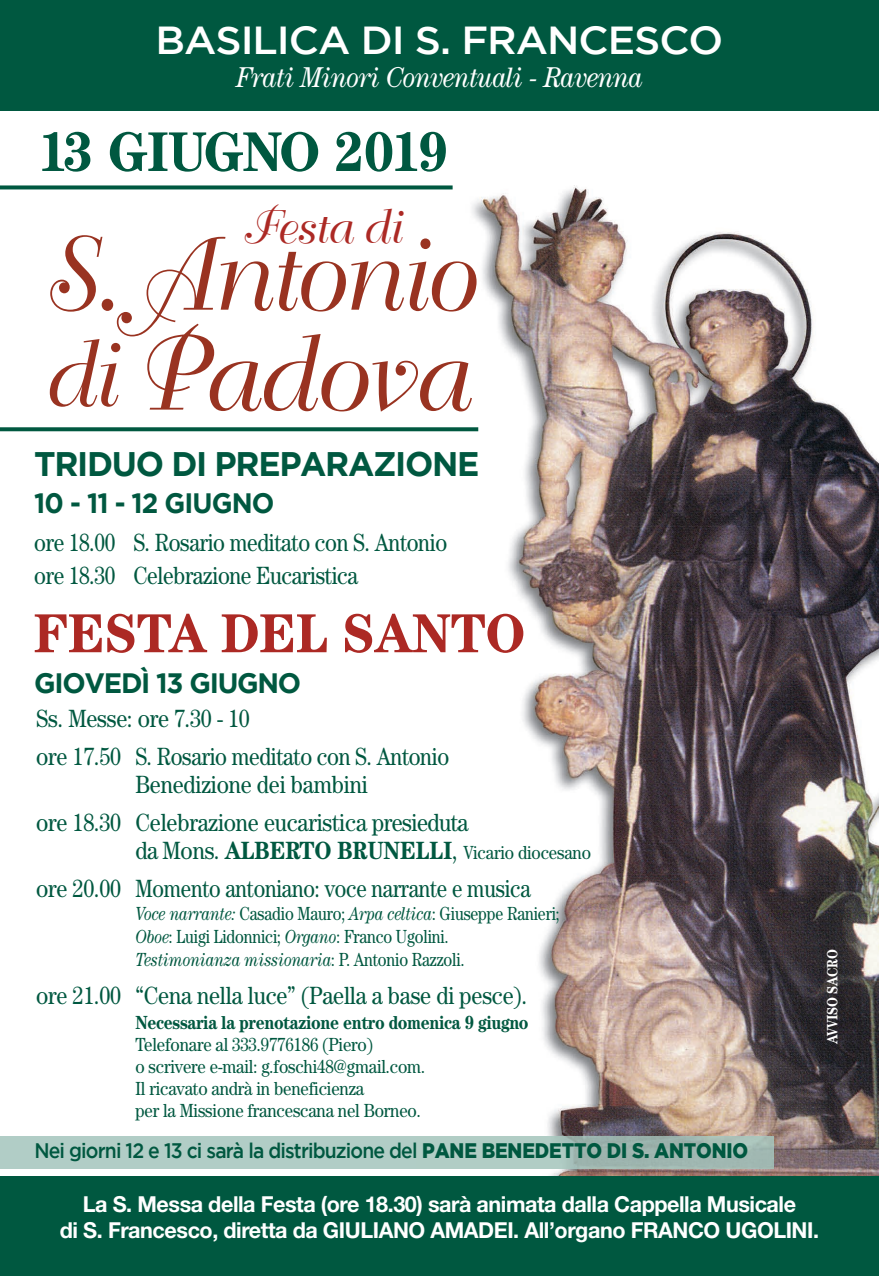
<style>
.page{position:relative;width:879px;height:1276px;background:#fff}
.page>*{position:absolute;margin:0;border:0;box-sizing:border-box;transform-origin:0 0}
.t1{font:102.9px "Bellevue";letter-spacing:-.02em;color:#993321;scale:.95 1}
.t2{font:102.9px "Bellevue";letter-spacing:-.02em;color:#993321}
.t3{font:700 56px "Century Std";letter-spacing:-.06em;color:#005840;scale:.94 1}
.t4{font:700 55px "Century Std";letter-spacing:-.005em;color:#ac2924;scale:.93 1}
.t5{font:46.8px "Bellevue";letter-spacing:-.01em;color:#ac2924}
.t6{font:500 39px "Gotham";letter-spacing:-.025em;color:#fff;scale:1.05 1}
.t7{font:700 34px "Gotham";letter-spacing:-.04em;color:#005840}
.t8{font:italic 28.7px "Century Std";letter-spacing:-.02em;color:#fff;scale:.9 1}
.t9{font:700 28px "Gotham";letter-spacing:-.045em;color:#005840}
.t10{font:700 28px "Gotham";letter-spacing:-.045em;color:#005840;scale:.95 1}
.t11{font:25px/38px "Century Std";letter-spacing:-.01em;color:#005840;scale:.88 1}
.t12{font:25px/33px "Century Std";letter-spacing:-.01em;color:#005840;scale:.85 1}
.t13{font:700 22px/26.5px "Helvetica Neue LT Std";letter-spacing:-.02em;color:#fff;text-align:center}
.t14{font:500 21px "Gotham";letter-spacing:-.045em;color:#005840;scale:.92 1}
.t15{font:19px/22px "Century Std";letter-spacing:-.01em;color:#005840;scale:.88 1}
.t16{font:19px/23px "Century Std";letter-spacing:-.01em;color:#005840;scale:.83 1}
.t17{font:700 19px "Century Std";letter-spacing:-.025em;color:#005840;scale:.86 1}
.t18{font:700 15px "Century Std";letter-spacing:-.015em;color:#fff;scale:.85 1}
.s1{font-size:90.4px}
.s2{font-size:25px}
.s3{font-weight:700;font-size:25px}
.s4{font-style:italic}
.s5{font-weight:900}
</style>
<div class="page">
<img style="left:416px;top:185px;width:463px;height:991px">
<div style="left:0;top:0;width:879px;height:111px;background:#005840"></div>
<div style="left:0;top:1176px;width:879px;height:100px;background:#005840"></div>
<div style="left:0;top:1136px;width:416px;height:32px;background:#b1cdc6"></div>
<img style="left:416px;top:1136px;width:357px;height:32px">
<svg style="left:0;top:185px;width:452px;height:4px;background:#1d6b56"></svg>
<svg style="left:0;top:427px;width:478px;height:4px;background:#12634d"></svg>
<h3 class="t6" style="left:156px;top:26px;width:542px">Basilica di s. Francesco</h3>
<p class="t8" style="left:236px;top:67px;width:453px">Frati Minori Conventuali - Ravenna</p>
<h2 class="t3" style="left:38px;top:132px;width:438px">13 GIUGNO 2019</h2>
<h3 class="t5" style="left:241px;top:209px;width:160px">Festa di</h3>
<h1 class="t1" style="left:38px;top:234px;width:456px">S. Antonio</h1>
<h1 class="t2" style="left:38px;top:334px;width:425px"><span class="s1">di</span> Padova</h1>
<h3 class="t7" style="left:34px;top:451px;width:447px">TRIDUO DI PREPARAZIONE</h3>
<p class="t10" style="left:34px;top:492px;width:254px">10 - 11 - 12 GIUGNO</p>
<p class="t12" style="left:34px;top:528px;width:487px">ore 18.00 S. Rosario meditato con S. Antonio ore 18.30 Celebrazione Eucaristica</p>
<h3 class="t4" style="left:34px;top:614px;width:529px">FESTA DEL SANTO</h3>
<p class="t9" style="left:34px;top:673px;width:269px">GIOVEDÌ 13 GIUGNO</p>
<p class="t11" style="left:36px;top:701px;width:471px">Ss. Messe: ore 7.30 - 10<br>ore 17.50 S. Rosario meditato con S. Antonio</p>
<p class="t11" style="left:36px;top:767px;width:493px;text-align:center">Benedizione dei bambini<br>ore 18.30 Celebrazione eucaristica presieduta</p>
<p class="t15" style="left:135px;top:843px;width:519px"><span class="s2">da Mons.</span> <span class="s3">ALBERTO BRUNELLI</span><span class="s2">,</span> Vicario diocesano</p>
<p class="t11" style="left:36px;top:871px;width:563px">ore 20.00 Momento antoniano: voce narrante e musica</p>
<p class="t16" style="left:135px;top:903px;width:513px"><span class="s4">Voce narrante:</span> Casadio Mauro; <span class="s4">Arpa celtica</span>: Giuseppe Ranieri;<br><span class="s4">Oboe</span>: Luigi Lidonnici; <span class="s4">Organo</span>: Franco Ugolini.<br><span class="s4">Testimonianza missionaria</span>: P. Antonio Razzoli.</p>
<p class="t11" style="left:36px;top:978px;width:559px">ore 21.00 “Cena nella luce” (Paella a base di pesce).</p>
<p class="t17" style="left:135px;top:1016px;width:459px">Necessaria la prenotazione entro domenica 9 giugno</p>
<p class="t15" style="left:135px;top:1035px;width:331px">Telefonare al 333.9776186 (Piero)<br>o scrivere e-mail: g.foschi48@gmail.com.<br>Il ricavato andrà in beneficienza<br>per la Missione francescana nel Borneo.</p>
<p class="t14" style="left:34px;top:1142px;width:777px">nei giorni 12 e 13 ci sarà la distribuzione del <span class="s5">PANE BENEDETTO DI S. ANTONIO</span></p>
<p class="t18" style="left:827px;top:1044px;width:113px;rotate:-90deg">AVVISO SACRO</p>
<p class="t13" style="left:60px;top:1192px;width:761px">La S. Messa della Festa (ore 18.30) sarà animata dalla Cappella Musicale<br>di S. Francesco, diretta da GIULIANO AMADEI. All’organo FRANCO UGOLINI.</p>
</div>
